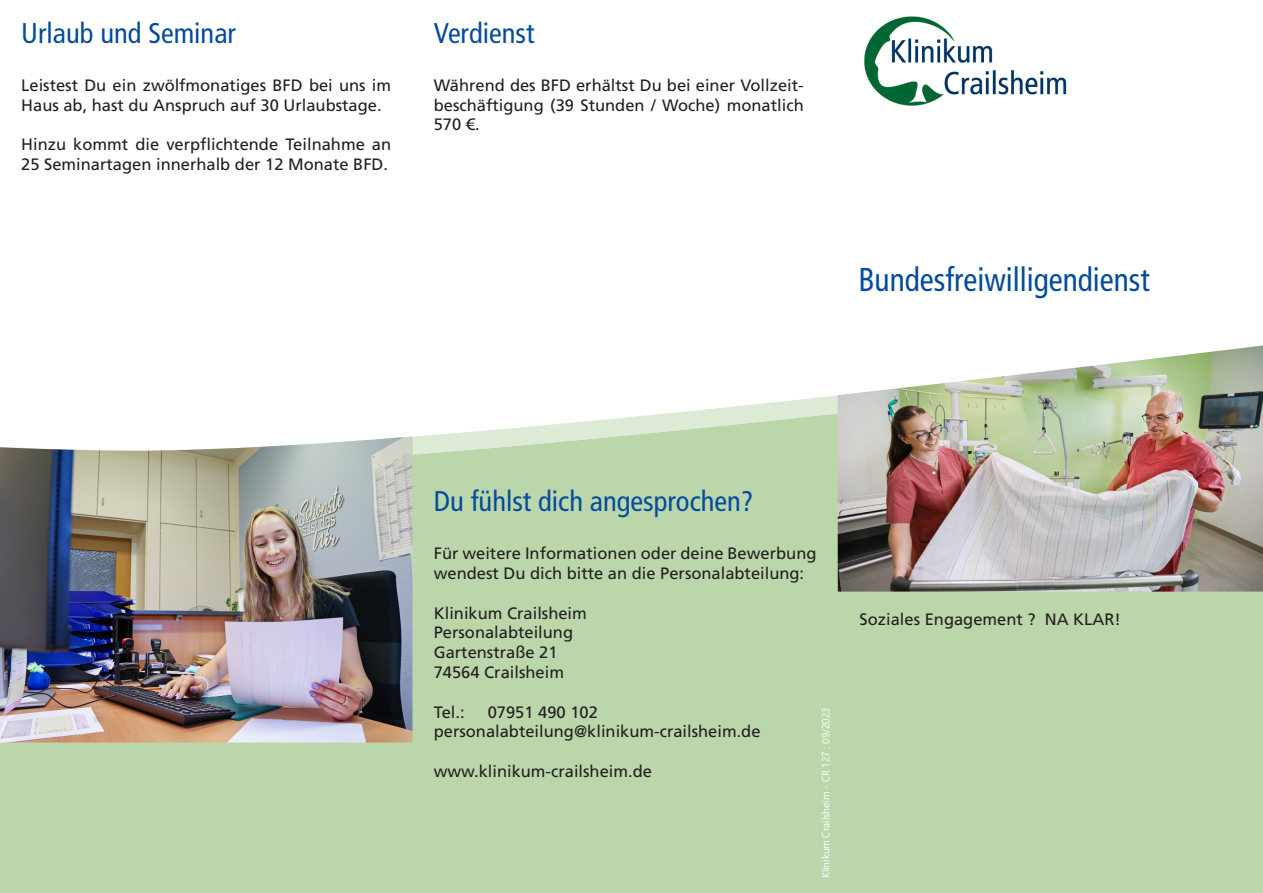
<style>
.page{position:relative;width:1263px;height:893px;background:#fff}
.page>*{position:absolute;margin:0;border:0;box-sizing:border-box;transform-origin:0 0}
.t1{font:condensed 33px "Frutiger LT Pro";color:#044b9a;scale:.95 1}
.t2{font:condensed 28.5px "Frutiger LT Pro";color:#044b9a}
.t3{font:16.5px/19.8px "Frutiger LT Pro";color:#231f20}
.t4{font:10.5px "Segoe UI";color:#fff;scale:.95 1}
</style>
<div class="page">
<img style="left:864px;top:17px;width:203px;height:88px">
<div style="left:0;top:470px;width:1263px;height:423px;background:#bbd6ab"></div>
<svg style="left:412px;top:345px;width:851px;height:125px"></svg>
<img style="left:838px;top:346px;width:425px;height:246px">
<img style="left:0;top:436px;width:412px;height:307px">
<p class="t2" style="left:21px;top:16px;width:216px">Urlaub und Seminar</p>
<p class="t3" style="left:21px;top:75px;width:371px">Leistest Du ein zwölfmonatiges BFD bei uns im<br>Haus ab, hast du Anspruch auf 30 Urlaubstage.</p>
<p class="t3" style="left:21px;top:135px;width:371px">Hinzu kommt die verpflichtende Teilnahme an<br>25 Seminartagen innerhalb der 12 Monate BFD.</p>
<p class="t2" style="left:434px;top:16px;width:102px">Verdienst</p>
<p class="t3" style="left:434px;top:75px;width:371px;text-align:justify">Während des BFD erhältst Du bei einer Vollzeit&shy;beschäftigung (39 Stunden / Woche) monatlich 570 €.</p>
<p class="t1" style="left:858px;top:261px;width:308px">Bundesfreiwilligendienst</p>
<p class="t2" style="left:434px;top:485px;width:321px">Du fühlst dich angesprochen?</p>
<p class="t3" style="left:434px;top:544px;width:384px">Für weitere Informationen oder deine Bewerbung wendest Du dich bitte an die Personalabteilung:</p>
<p class="t3" style="left:434px;top:603px;width:155px">Klinikum Crailsheim</p>
<p class="t3" style="left:434px;top:623px;width:141px">Personalabteilung</p>
<p class="t3" style="left:434px;top:643px;width:125px">Gartenstraße 21</p>
<p class="t3" style="left:434px;top:662px;width:132px">74564 Crailsheim</p>
<p class="t3" style="left:434px;top:702px;width:32px">Tel.:</p>
<p class="t3" style="left:488px;top:702px;width:112px">07951 490 102</p>
<p class="t3" style="left:434px;top:722px;width:328px">personalabteilung@klinikum-crailsheim.de</p>
<p class="t3" style="left:434px;top:761px;width:220px">www.klinikum-crailsheim.de</p>
<p class="t4" style="left:816px;top:878px;width:181px;rotate:-90deg">Klinikum Crailsheim - CR 127 ; 09/2023</p>
<p class="t3" style="left:860px;top:609px;width:263px">Soziales Engagement ? NA KLAR!</p>
</div>
